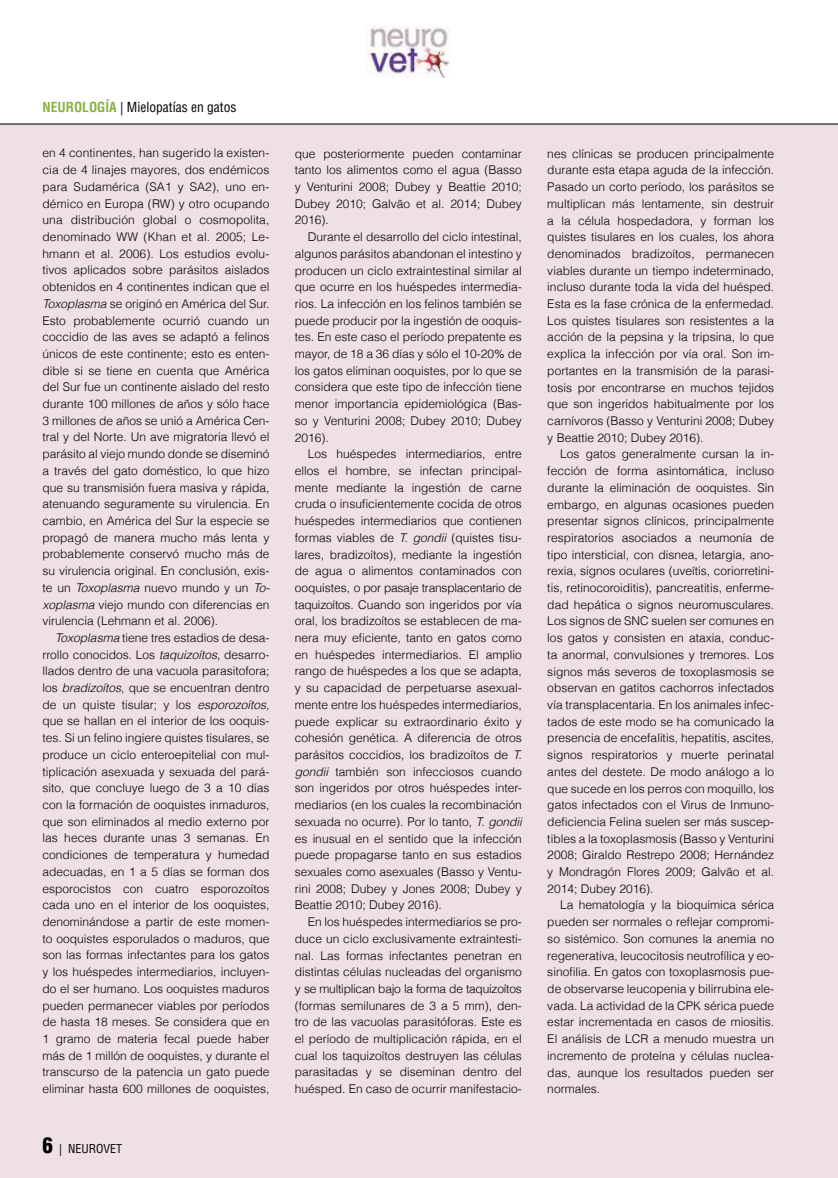
<style>
.page{position:relative;width:838px;height:1178px;background:#fff}
.page>*{position:absolute;margin:0;border:0;box-sizing:border-box;transform-origin:0 0}
.t1{font:condensed 13.5px "Helvetica";color:#000}
.t2{font:300 12px/16.6px "Helvetica";color:#000;text-align:justify}
.t3{font:condensed 12px "Helvetica";color:#000}
.s1{font-weight:700;color:#89b03e}
.s2{font-style:italic}
.s3{font-weight:900;font-size:21px}
</style>
<div class="page">
<div style="left:0;top:124px;width:838px;height:1054px;background:#eee0e4"></div>
<hr style="left:0;top:124px;width:838px;height:1px;background:#000">
<img style="left:366px;top:26px;width:84px;height:52px">
<p class="t1" style="left:43px;top:99px;width:195px"><span class="s1">NEUROLOGÍA</span> | Mielopatías en gatos</p>
<p class="t2" style="left:43px;top:144px;width:229px">en 4 continentes, han sugerido la existen&shy;cia de 4 linajes mayores, dos endémicos para Sudamérica (SA1 y SA2), uno en&shy;démico en Europa (RW) y otro ocupando una distribución global o cosmopolita, denominado WW (Khan et al. 2005; Le&shy;hmann et al. 2006). Los estudios evolu&shy;tivos aplicados sobre parásitos aislados obtenidos en 4 continentes indican que el <span class="s2">Toxoplasma</span> se originó en América del Sur.<br>Esto probablemente ocurrió cuando un coccidio de las aves se adaptó a felinos únicos de este continente; esto es enten&shy;dible si se tiene en cuenta que América del Sur fue un continente aislado del resto durante 100 millones de años y sólo hace 3 millones de años se unió a América Cen&shy;tral y del Norte. Un ave migratoria llevó el parásito al viejo mundo donde se diseminó a través del gato doméstico, lo que hizo que su transmisión fuera masiva y rápida, atenuando seguramente su virulencia. En cambio, en América del Sur la especie se propagó de manera mucho más lenta y probablemente conservó mucho más de su virulencia original. En conclusión, exis&shy;te un <span class="s2">Toxoplasma</span> nuevo mundo y un <span class="s2">To&shy;xoplasma</span> viejo mundo con diferencias en virulencia (Lehmann et al. 2006).</p>
<p class="t2" style="left:43px;top:629px;width:228px;text-indent:13px"><span class="s2">Toxoplasma</span> tiene tres estadios de desa&shy;rrollo conocidos. Los <span class="s2">taquizoítos</span>, desarro&shy;llados dentro de una vacuola parasitofora; los <span class="s2">bradizoítos</span>, que se encuentran dentro de un quiste tisular; y los <span class="s2">esporozoítos</span>, que se hallan en el interior de los ooquis&shy;tes. Si un felino ingiere quistes tisulares, se produce un ciclo enteroepitelial con mul&shy;tiplicación asexuada y sexuada del pará&shy;sito, que concluye luego de 3 a 10 días con la formación de ooquistes inmaduros, que son eliminados al medio externo por las heces durante unas 3 semanas. En condiciones de temperatura y humedad adecuadas, en 1 a 5 días se forman dos esporocistos con cuatro esporozoítos cada uno en el interior de los ooquistes, denominándose a partir de este momen&shy;to ooquistes esporulados o maduros, que son las formas infectantes para los gatos y los huéspedes intermediarios, incluyen&shy;do el ser humano. Los ooquistes maduros pueden permanecer viables por períodos de hasta 18 meses. Se considera que en 1 gramo de materia fecal puede haber más de 1 millón de ooquistes, y durante el transcurso de la patencia un gato puede eliminar hasta 600 millones de ooquistes,</p>
<p class="t3" style="left:43px;top:1141px;width:81px"><span class="s3">6</span> | NEUROVET</p>
<p class="t2" style="left:295px;top:144px;width:228px">que posteriormente pueden contaminar tanto los alimentos como el agua (Basso y Venturini 2008; Dubey y Beattie 2010; Dubey 2010; Galvão et al. 2014; Dubey 2016).</p>
<p class="t2" style="left:295px;top:228px;width:228px;text-indent:13px">Durante el desarrollo del ciclo intestinal, algunos parásitos abandonan el intestino y producen un ciclo extraintestinal similar al que ocurre en los huéspedes intermedia&shy;rios. La infección en los felinos también se puede producir por la ingestión de ooquis&shy;tes. En este caso el período prepatente es mayor, de 18 a 36 días y sólo el 10-20% de los gatos eliminan ooquistes, por lo que se considera que este tipo de infección tiene menor importancia epidemiológica (Bas&shy;so y Venturini 2008; Dubey 2010; Dubey 2016).</p>
<p class="t2" style="left:295px;top:445px;width:228px;text-indent:13px">Los huéspedes intermediarios, entre ellos el hombre, se infectan principal&shy;mente mediante la ingestión de carne cruda o insuficientemente cocida de otros huéspedes intermediarios que contienen formas viables de <span class="s2">T. gondii</span> (quistes tisu&shy;lares, bradizoítos), mediante la ingestión de agua o alimentos contaminados con ooquistes, o por pasaje transplacentario de taquizoítos. Cuando son ingeridos por vía oral, los bradizoítos se establecen de ma&shy;nera muy eficiente, tanto en gatos como en huéspedes intermediarios. El amplio rango de huéspedes a los que se adapta, y su capacidad de perpetuarse asexual&shy;mente entre los huéspedes intermediarios, puede explicar su extraordinario éxito y cohesión genética. A diferencia de otros parásitos coccidios, los bradizoítos de <span class="s2">T. gondii</span> también son infecciosos cuando son ingeridos por otros huéspedes inter&shy;mediarios (en los cuales la recombinación sexuada no ocurre). Por lo tanto, <span class="s2">T. gondii </span>es inusual en el sentido que la infección puede propagarse tanto en sus estadios sexuales como asexuales (Basso y Ventu&shy;rini 2008; Dubey y Jones 2008; Dubey y Beattie 2010; Dubey 2016).</p>
<p class="t2" style="left:295px;top:913px;width:228px;text-indent:13px">En los huéspedes intermediarios se pro&shy;duce un ciclo exclusivamente extraintesti&shy;nal. Las formas infectantes penetran en distintas células nucleadas del organismo y se multiplican bajo la forma de taquizoítos (formas semilunares de 3 a 5 mm), den&shy;tro de las vacuolas parasitóforas. Este es el período de multiplicación rápida, en el cual los taquizoítos destruyen las células parasitadas y se diseminan dentro del huésped. En caso de ocurrir manifestacio-</p>
<p class="t2" style="left:547px;top:145px;width:228px">nes clínicas se producen principalmente durante esta etapa aguda de la infección.<br>Pasado un corto período, los parásitos se multiplican más lentamente, sin destruir a la célula hospedadora, y forman los quistes tisulares en los cuales, los ahora denominados bradizoítos, permanecen viables durante un tiempo indeterminado, incluso durante toda la vida del huésped.<br>Esta es la fase crónica de la enfermedad.<br>Los quistes tisulares son resistentes a la acción de la pepsina y la tripsina, lo que explica la infección por vía oral. Son im&shy;portantes en la transmisión de la parasi&shy;tosis por encontrarse en muchos tejidos que son ingeridos habitualmente por los carnívoros (Basso y Venturini 2008; Dubey y Beattie 2010; Dubey 2016).</p>
<p class="t2" style="left:547px;top:445px;width:228px;text-indent:13px">Los gatos generalmente cursan la in&shy;fección de forma asintomática, incluso durante la eliminación de ooquistes. Sin embargo, en algunas ocasiones pueden presentar signos clínicos, principalmente respiratorios asociados a neumonía de tipo intersticial, con disnea, letargia, ano&shy;rexia, signos oculares (uveítis, coriorretini&shy;tis, retinocoroiditis), pancreatitis, enferme&shy;dad hepática o signos neuromusculares.<br>Los signos de SNC suelen ser comunes en los gatos y consisten en ataxia, conduc&shy;ta anormal, convulsiones y tremores. Los signos más severos de toxoplasmosis se observan en gatitos cachorros infectados vía transplacentaria. En los animales infec&shy;tados de este modo se ha comunicado la presencia de encefalitis, hepatitis, ascites, signos respiratorios y muerte perinatal antes del destete. De modo análogo a lo que sucede en los perros con moquillo, los gatos infectados con el Virus de Inmuno&shy;deficiencia Felina suelen ser más suscep&shy;tibles a la toxoplasmosis (Basso y Venturini 2008; Giraldo Restrepo 2008; Hernández y Mondragón Flores 2009; Galvão et al.<br>2014; Dubey 2016).</p>
<p class="t2" style="left:547px;top:896px;width:228px;text-indent:13px">La hematología y la bioquímica sérica pueden ser normales o reflejar compromi&shy;so sistémico. Son comunes la anemia no regenerativa, leucocitosis neutrofílica y eo&shy;sinofilia. En gatos con toxoplasmosis pue&shy;de observarse leucopenia y bilirrubina ele&shy;vada. La actividad de la CPK sérica puede estar incrementada en casos de miositis.<br>El análisis de LCR a menudo muestra un incremento de proteína y células nuclea&shy;das, aunque los resultados pueden ser normales.</p>
</div>
